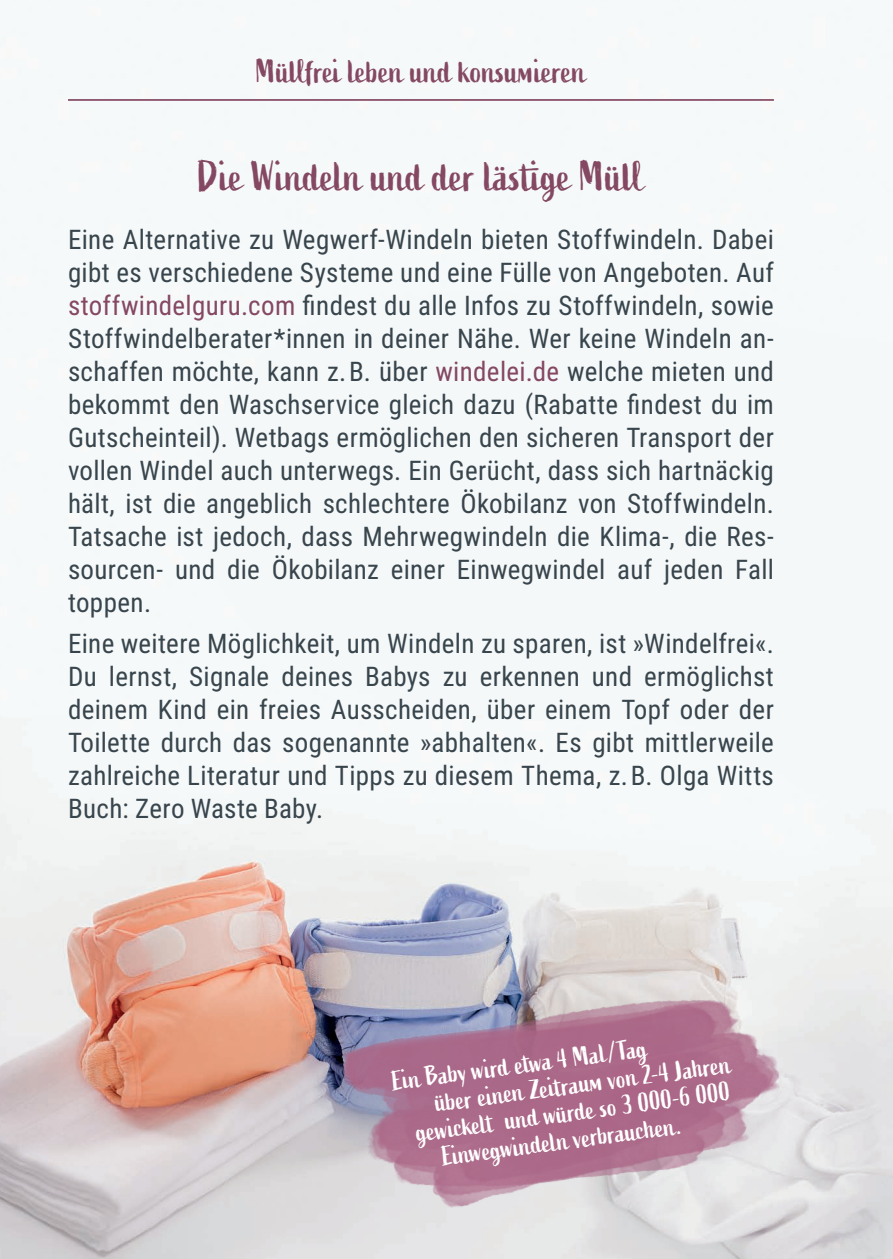
<style>
.page{position:relative;width:893px;height:1259px;background:#fff}
.page>*{position:absolute;margin:0;border:0;box-sizing:border-box;transform-origin:0 0}
.Zero_Waste_Head_Kons{font:42px "Active";color:#844862}
.t1{font:33px "Active";color:#844862}
.Zero_Waste_Fließtext{font:27px/33px "Roboto Condensed";letter-spacing:.01em;color:#38454d;text-align:justify}
.Zero_Waste_Klecks{font:27px "Active";color:#fff}
.s1{color:#844862}
</style>
<div class="page">
<img style="left:0;top:715px;width:893px;height:544px">
<img style="left:336px;top:954px;width:471px;height:277px">
<hr style="left:68px;top:99px;width:706px;height:2px;background:#844862">
<p class="t1" style="left:256px;top:52px;width:331px">Müllfrei leben und konsumieren</p>
<p class="Zero_Waste_Head_Kons" style="left:198px;top:152px;width:450px">Die Windeln und der lästige Müll</p>
<p class="Zero_Waste_Fließtext" style="left:68px;top:222px;width:707px">Eine Alternative zu Wegwerf-Windeln bieten Stoffwindeln. Dabei gibt es verschiedene Systeme und eine Fülle von Angeboten. Auf <span class="s1">stoffwindelguru.com</span> findest du alle Infos zu Stoffwindeln, sowie Stoffwindelberater*innen in deiner Nähe. Wer keine Windeln an&shy;schaffen möchte, kann z. B. über <span class="s1">windelei.de</span> welche mieten und bekommt den Waschservice gleich dazu (Rabatte findest du im Gutscheinteil). Wetbags ermöglichen den sicheren Transport der vollen Windel auch unterwegs. Ein Gerücht, dass sich hartnäckig hält, ist die angeblich schlechtere Ökobilanz von Stoffwindeln.<br>Tatsache ist jedoch, dass Mehrwegwindeln die Klima-, die Res&shy;sourcen- und die Ökobilanz einer Einwegwindel auf jeden Fall toppen.</p>
<p class="Zero_Waste_Fließtext" style="left:68px;top:626px;width:707px">Eine weitere Möglichkeit, um Windeln zu sparen, ist »Windelfrei«.<br>Du lernst, Signale deines Babys zu erkennen und ermöglichst deinem Kind ein freies Ausscheiden, über einem Topf oder der Toilette durch das sogenannte »abhalten«. Es gibt mittlerweile zahlreiche Literatur und Tipps zu diesem Thema, z. B. Olga Witts Buch: Zero Waste Baby.</p>
<p class="Zero_Waste_Klecks" style="left:390px;top:1064px;width:259px;rotate:-7deg">Ein Baby wird etwa 4 Mal/Tag</p>
<p class="Zero_Waste_Klecks" style="left:433px;top:1086px;width:299px;rotate:-7deg">über einen Zeitraum von 2-4 Jahren</p>
<p class="Zero_Waste_Klecks" style="left:414px;top:1115px;width:318px;rotate:-7deg">gewickelt und würde so 3 000-6 000</p>
<p class="Zero_Waste_Klecks" style="left:440px;top:1139px;width:243px;rotate:-7deg">Einwegwindeln verbrauchen.</p>
</div>
